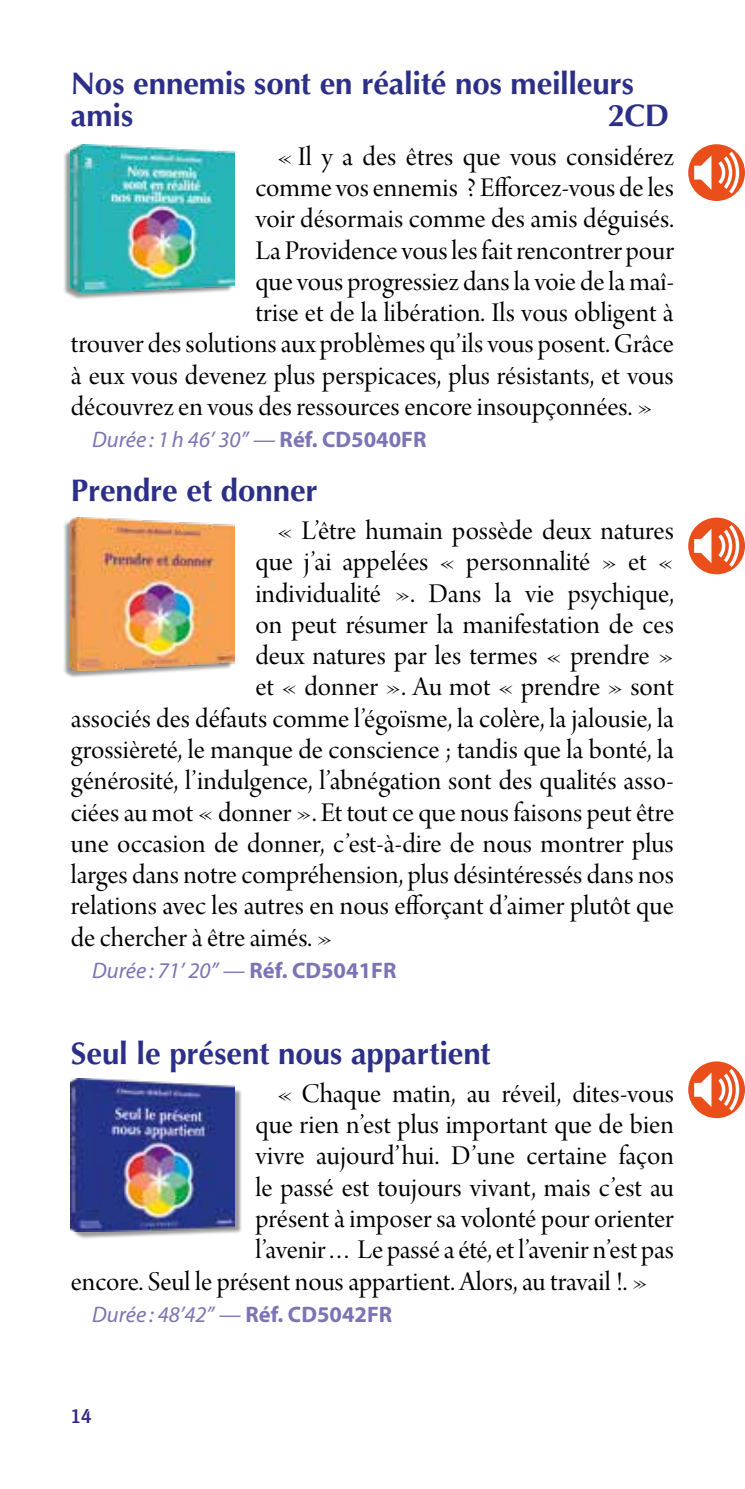
<style>
.page{position:relative;width:745px;height:1489px;background:#fff}
.page>*{position:absolute;margin:0;border:0;box-sizing:border-box;transform-origin:0 0}
.t1{font:700 31.25px/32.5px "Optima LT Std";letter-spacing:-.005em;color:#2c2f88}
.t2{font:28.75px "Arno Pro Display";color:#000}
.t3{font:italic 22.5px "Myriad Pro";color:#7b74b5}
.t4{font:20px "Clearface Gothic LT Std";color:#312783}
.s1{font-weight:700;font-style:normal}
</style>
<div class="page">
<div style="left:62px;top:146px;width:170px;height:154px;background:#000;opacity:.4"></div>
<img style="left:71px;top:144px;width:163px;height:148px">
<svg style="left:687px;top:144px;width:57px;height:57px"></svg>
<svg style="left:693px;top:155px;width:18px;height:35px"></svg>
<svg style="left:718px;top:151px;width:20px;height:43px"></svg>
<div style="left:62px;top:519px;width:170px;height:159px;background:#000;opacity:.4"></div>
<img style="left:71px;top:517px;width:163px;height:153px">
<svg style="left:687px;top:517px;width:57px;height:57px"></svg>
<svg style="left:693px;top:528px;width:18px;height:35px"></svg>
<svg style="left:718px;top:525px;width:20px;height:42px"></svg>
<div style="left:73px;top:1080px;width:169px;height:159px;background:#000;opacity:.4"></div>
<img style="left:71px;top:1078px;width:163px;height:153px">
<svg style="left:687px;top:1061px;width:57px;height:57px"></svg>
<svg style="left:693px;top:1072px;width:18px;height:35px"></svg>
<svg style="left:718px;top:1068px;width:20px;height:42px"></svg>
<p class="t1" style="left:71px;top:67px;width:564px">Nos ennemis sont en réalité nos meilleurs amis</p>
<p class="t1" style="left:607px;top:100px;width:63px">2CD</p>
<p class="t2" style="left:276px;top:140px;width:398px">« Il y a des êtres que vous considérez</p>
<p class="t2" style="left:255px;top:172px;width:420px">comme vos ennemis ? Efforcez-vous de les</p>
<p class="t2" style="left:255px;top:203px;width:419px">voir désormais comme des amis déguisés.</p>
<p class="t2" style="left:255px;top:234px;width:420px">La Providence vous les fait rencontrer pour</p>
<p class="t2" style="left:255px;top:265px;width:420px">que vous progressiez dans la voie de la maî-</p>
<p class="t2" style="left:255px;top:297px;width:419px">trise et de la libération. Ils vous obligent à</p>
<p class="t2" style="left:71px;top:328px;width:604px">trouver des solutions aux problèmes qu’ils vous posent. Grâce</p>
<p class="t2" style="left:71px;top:359px;width:604px">à eux vous devenez plus perspicaces, plus résistants, et vous</p>
<p class="t2" style="left:71px;top:390px;width:583px">découvrez en vous des ressources encore insoupçonnées. »</p>
<p class="t3" style="left:92px;top:425px;width:335px">Durée : 1h 46’ 30’’ — <span class="s1">Réf. CD5040FR</span></p>
<p class="t1" style="left:71px;top:474px;width:248px">Prendre et donner</p>
<p class="t2" style="left:276px;top:515px;width:398px">« L’être humain possède deux natures</p>
<p class="t2" style="left:255px;top:546px;width:419px">que j’ai appelées « personnalité » et «</p>
<p class="t2" style="left:255px;top:577px;width:419px">individualité ». Dans la vie psychique,</p>
<p class="t2" style="left:255px;top:608px;width:420px">on peut résumer la manifestation de ces</p>
<p class="t2" style="left:255px;top:640px;width:420px">deux natures par les termes « prendre »</p>
<p class="t2" style="left:255px;top:671px;width:420px">et « donner ». Au mot « prendre » sont</p>
<p class="t2" style="left:71px;top:702px;width:604px">associés des défauts comme l’égoïsme, la colère, la jalousie, la</p>
<p class="t2" style="left:71px;top:733px;width:604px">grossièreté, le manque de conscience ; tandis que la bonté, la</p>
<p class="t2" style="left:71px;top:765px;width:604px">générosité, l’indulgence, l’abnégation sont des qualités asso-</p>
<p class="t2" style="left:71px;top:796px;width:604px">ciées au mot « donner ». Et tout ce que nous faisons peut être</p>
<p class="t2" style="left:71px;top:827px;width:604px">une occasion de donner, c’est-à-dire de nous montrer plus</p>
<p class="t2" style="left:71px;top:858px;width:604px">larges dans notre compréhension, plus désintéressés dans nos</p>
<p class="t2" style="left:71px;top:890px;width:604px">relations avec les autres en nous efforçant d’aimer plutôt que</p>
<p class="t2" style="left:71px;top:921px;width:263px">de chercher à être aimés. »</p>
<p class="t3" style="left:92px;top:956px;width:305px">Durée : 71’ 20’’ — <span class="s1">Réf. CD5041FR</span></p>
<p class="t1" style="left:71px;top:1037px;width:421px">Seul le présent nous appartient</p>
<p class="t2" style="left:276px;top:1077px;width:398px">« Chaque matin, au réveil, dites-vous</p>
<p class="t2" style="left:255px;top:1108px;width:419px">que rien n’est plus important que de bien</p>
<p class="t2" style="left:255px;top:1140px;width:419px">vivre aujourd’hui. D’une certaine façon</p>
<p class="t2" style="left:255px;top:1171px;width:420px">le passé est toujours vivant, mais c’est au</p>
<p class="t2" style="left:255px;top:1202px;width:419px">présent à imposer sa volonté pour orienter</p>
<p class="t2" style="left:255px;top:1233px;width:420px">l’avenir… Le passé a été, et l’avenir n’est pas</p>
<p class="t2" style="left:71px;top:1265px;width:578px">encore. Seul le présent nous appartient. Alors, au travail !. »</p>
<p class="t3" style="left:92px;top:1299px;width:301px">Durée : 48’42’’ — <span class="s1">Réf. CD5042FR</span></p>
<p class="t4" style="left:71px;top:1403px;width:22px">14</p>
</div>
